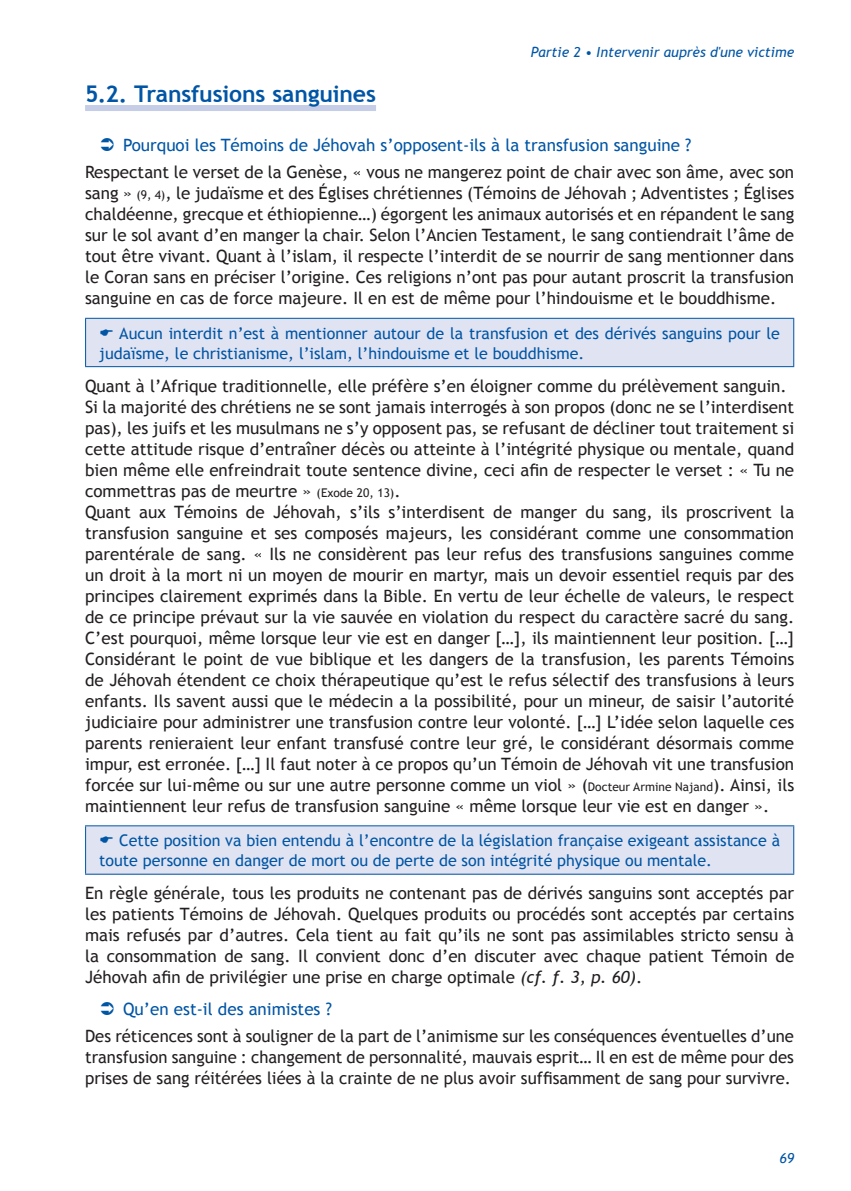
<style>
.page{position:relative;width:851px;height:1191px;background:#fff}
.page>*{position:absolute;margin:0;border:0;box-sizing:border-box;transform-origin:0 0}
.t1{font:700 23px "Trebuchet MS";letter-spacing:-.005em;color:#0155a5}
.t2{font:17px/21px "Trebuchet MS";color:#231f20;text-align:justify}
.t3{font:17px "Trebuchet MS";color:#0155a5}
.t4{font:16px/20px "Trebuchet MS";color:#0155a5}
.t5{font:italic 14px "Trebuchet MS";color:#0155a5}
.s1{font-size:12px}
.s2{font-style:italic}
</style>
<div class="page">
<div style="left:85px;top:105px;width:291px;height:6px;background:#c6cde7"></div>
<div style="left:86px;top:318px;width:707px;height:49px;background:#e0e4f2"></div>
<hr style="left:85px;top:318px;width:709px;height:1px;background:#0155a5">
<hr style="left:85px;top:319px;width:1px;height:47px;background:#0155a5">
<hr style="left:793px;top:319px;width:1px;height:47px;background:#0155a5">
<hr style="left:85px;top:366px;width:709px;height:1px;background:#0155a5">
<div style="left:86px;top:826px;width:707px;height:48px;background:#e0e4f2"></div>
<hr style="left:85px;top:825px;width:709px;height:1px;background:#0155a5">
<hr style="left:85px;top:826px;width:1px;height:47px;background:#0155a5">
<hr style="left:793px;top:826px;width:1px;height:47px;background:#0155a5">
<hr style="left:85px;top:873px;width:709px;height:1px;background:#0155a5">
<p class="t5" style="left:530px;top:43px;width:265px">Partie 2 • Intervenir auprès d'une victime</p>
<h1 class="t1" style="left:85px;top:79px;width:292px">5.2. Transfusions sanguines</h1>
<p class="t3" style="left:123px;top:135px;width:569px">Pourquoi les Témoins de Jéhovah s’opposent-ils à la transfusion sanguine ?</p>
<p class="t2" style="left:85px;top:162px;width:710px">Respectant le verset de la Genèse, « vous ne mangerez point de chair avec son âme, avec son sang » <span class="s1">(9, 4)</span>, le judaïsme et des Églises chrétiennes (Témoins de Jéhovah ; Adventistes ; Églises chaldéenne, grecque et éthiopienne…) égorgent les animaux autorisés et en répandent le sang sur le sol avant d’en manger la chair. Selon l’Ancien Testament, le sang contiendrait l’âme de tout être vivant. Quant à l’islam, il respecte l’interdit de se nourrir de sang mentionner dans le Coran sans en préciser l’origine. Ces religions n’ont pas pour autant proscrit la transfusion sanguine en cas de force majeure. Il en est de même pour l’hindouisme et le bouddhisme.</p>
<p class="t4" style="left:99px;top:323px;width:682px;text-indent:20px">Aucun interdit n’est à mentionner autour de la transfusion et des dérivés sanguins pour le judaïsme, le christianisme, l’islam, l’hindouisme et le bouddhisme.</p>
<p class="t2" style="left:85px;top:375px;width:710px;text-align:left">Quant à l’Afrique traditionnelle, elle préfère s’en éloigner comme du prélèvement sanguin.<br>Si la majorité des chrétiens ne se sont jamais interrogés à son propos (donc ne se l’interdisent pas), les juifs et les musulmans ne s’y opposent pas, se refusant de décliner tout traitement si cette attitude risque d’entraîner décès ou atteinte à l’intégrité physique ou mentale, quand bien même elle enfreindrait toute sentence divine, ceci afin de respecter le verset : « Tu ne commettras pas de meurtre » <span class="s1">(Exode 20, 13)</span>.<br>Quant aux Témoins de Jéhovah, s’ils s’interdisent de manger du sang, ils proscrivent la transfusion sanguine et ses composés majeurs, les considérant comme une consommation parentérale de sang. « Ils ne considèrent pas leur refus des transfusions sanguines comme un droit à la mort ni un moyen de mourir en martyr, mais un devoir essentiel requis par des principes clairement exprimés dans la Bible. En vertu de leur échelle de valeurs, le respect de ce principe prévaut sur la vie sauvée en violation du respect du caractère sacré du sang.<br>C’est pourquoi, même lorsque leur vie est en danger […], ils maintiennent leur position. […] Considérant le point de vue biblique et les dangers de la transfusion, les parents Témoins de Jéhovah étendent ce choix thérapeutique qu’est le refus sélectif des transfusions à leurs enfants. Ils savent aussi que le médecin a la possibilité, pour un mineur, de saisir l’autorité judiciaire pour administrer une transfusion contre leur volonté. […] L’idée selon laquelle ces parents renieraient leur enfant transfusé contre leur gré, le considérant désormais comme impur, est erronée. […] Il faut noter à ce propos qu’un Témoin de Jéhovah vit une transfusion forcée sur lui-même ou sur une autre personne comme un viol » (<span class="s1">Docteur Armine Najand</span>). Ainsi, ils maintiennent leur refus de transfusion sanguine « même lorsque leur vie est en danger ».</p>
<p class="t4" style="left:99px;top:830px;width:682px;text-indent:20px">Cette position va bien entendu à l’encontre de la législation française exigeant assistance à toute personne en danger de mort ou de perte de son intégrité physique ou mentale.</p>
<p class="t2" style="left:85px;top:882px;width:710px">En règle générale, tous les produits ne contenant pas de dérivés sanguins sont acceptés par les patients Témoins de Jéhovah. Quelques produits ou procédés sont acceptés par certains mais refusés par d’autres. Cela tient au fait qu’ils ne sont pas assimilables stricto sensu à la consommation de sang. Il convient donc d’en discuter avec chaque patient Témoin de Jéhovah afin de privilégier une prise en charge optimale <span class="s2">(cf. f. 3, p. 60)</span>.</p>
<p class="t3" style="left:123px;top:999px;width:210px">Qu’en est-il des animistes ?</p>
<p class="t2" style="left:85px;top:1025px;width:710px">Des réticences sont à souligner de la part de l’animisme sur les conséquences éventuelles d’une transfusion sanguine : changement de personnalité, mauvais esprit… Il en est de même pour des prises de sang réitérées liées à la crainte de ne plus avoir suffisamment de sang pour survivre.</p>
<p class="t5" style="left:779px;top:1149px;width:16px">69</p>
</div>
